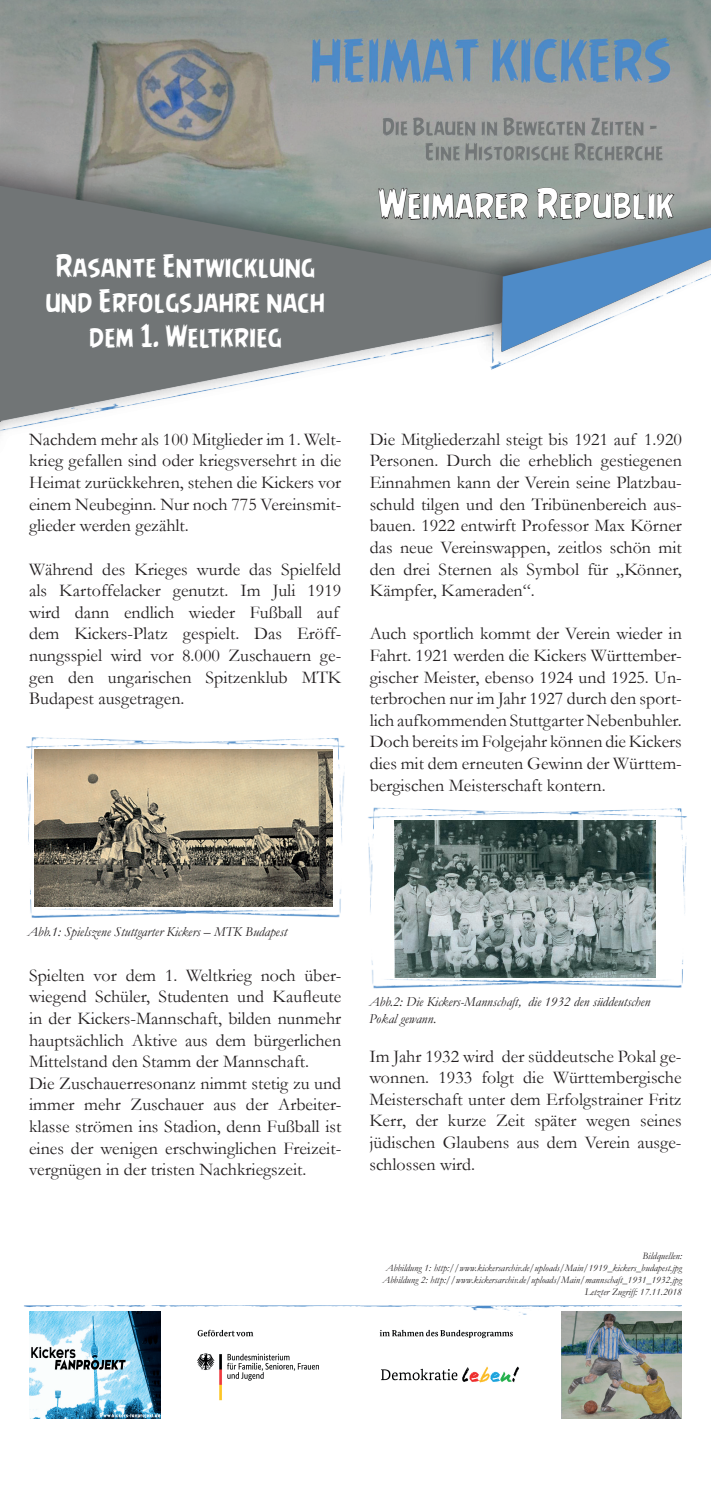
<style>
.page{position:relative;width:711px;height:1490px;background:#fff}
.page>*{position:absolute;margin:0;border:0;box-sizing:border-box;transform-origin:0 0}
.t1{font:38.75px "Angry Birds";color:#fff}
.t2{font:29.5px/35.4px "Angry Birds";color:#fff;text-align:center}
.t3{font:18px/21.6px "Garamond";color:#231f20;text-align:justify}
.t4{font:italic 13.75px/16.5px "Garamond";color:#231f20}
.t5{font:italic 10px/12px "Garamond";color:#231f20;text-align:right}
</style>
<div class="page">
<img style="left:197px;top:1329px;width:323px;height:72px">
<img style="left:30px;top:1318px;width:130px;height:100px">
<img style="left:561px;top:1318px;width:120px;height:100px">
<img style="left:24px;top:1305px;width:657px;height:13px">
<img style="left:0;top:0;width:710px;height:433px">
<img style="left:26px;top:737px;width:319px;height:181px">
<img style="left:34px;top:749px;width:298px;height:158px">
<img style="left:329px;top:788px;width:358px;height:201px">
<img style="left:394px;top:820px;width:261px;height:157px">
<svg style="left:378px;top:188px;width:150px;height:32px;background:#818784"></svg>
<svg style="left:536px;top:188px;width:138px;height:32px;background:#838885"></svg>
<h2 class="t2" style="left:45px;top:247px;width:281px">Rasante Entwicklung und Erfolgsjahre nach dem 1. Weltkrieg</h2>
<h1 class="t1" style="left:378px;top:182px;width:297px">Weimarer Republik</h1>
<p class="t3" style="left:29px;top:428px;width:313px">Nachdem mehr als 100 Mitglieder im 1. Welt&shy;krieg gefallen sind oder kriegsversehrt in die Heimat zurückkehren, stehen die Kickers vor einem Neubeginn. Nur noch 775 Vereinsmit&shy;glieder werden gezählt.</p>
<p class="t3" style="left:29px;top:557px;width:313px;text-align:left">Während des Krieges wurde das Spielfeld als Kartoffelacker genutzt. Im Juli 1919 wird dann endlich wieder Fußball auf dem Kickers-Platz gespielt. Das Eröff&shy;nungsspiel wird vor 8.000 Zuschauern ge&shy;gen den ungarischen Spitzenklub MTK Budapest ausgetragen.</p>
<p class="t3" style="left:369px;top:428px;width:313px">Die Mitgliederzahl steigt bis 1921 auf 1.920<br>Personen. Durch die erheblich gestiegenen Einnahmen kann der Verein seine Platzbau&shy;schuld tilgen und den Tribünenbereich aus&shy;bauen. 1922 entwirft Professor Max Körner das neue Vereinswappen, zeitlos schön mit den drei Sternen als Symbol für „Könner, Kämpfer, Kameraden“.</p>
<p class="t3" style="left:369px;top:622px;width:313px">Auch sportlich kommt der Verein wieder in Fahrt. 1921 werden die Kickers Württember&shy;gischer Meister, ebenso 1924 und 1925. Un&shy;terbrochen nur im Jahr 1927 durch den sport&shy;lich aufkommenden Stuttgarter Nebenbuhler.<br>Doch bereits im Folgejahr können die Kickers dies mit dem erneuten Gewinn der Württem&shy;bergischen Meisterschaft kontern.</p>
<p class="t4" style="left:27px;top:923px;width:261px">Abb.1: Spielszene Stuttgarter Kickers – MTK Budapest</p>
<p class="t3" style="left:29px;top:964px;width:313px;text-align:left">Spielten vor dem 1. Weltkrieg noch über&shy;wiegend Schüler, Studenten und Kaufleute in der Kickers-Mannschaft, bilden nunmehr hauptsächlich Aktive aus dem bürgerlichen Mittelstand den Stamm der Mannschaft.<br>Die Zuschauerresonanz nimmt stetig zu und immer mehr Zuschauer aus der Arbeiter&shy;klasse strömen ins Stadion, denn Fußball ist eines der wenigen erschwinglichen Freizeit&shy;vergnügen in der tristen Nachkriegszeit.</p>
<p class="t4" style="left:369px;top:993px;width:282px">Abb.2: Die Kickers-Mannschaft, die 1932 den süddeutschen<br>Pokal gewann.</p>
<p class="t3" style="left:369px;top:1044px;width:313px">Im Jahr 1932 wird der süddeutsche Pokal ge&shy;wonnen. 1933 folgt die Württembergische Meisterschaft unter dem Erfolgstrainer Fritz Kerr, der kurze Zeit später wegen seines jüdischen Glaubens aus dem Verein ausge&shy;schlossen wird.</p>
<p class="t5" style="left:382px;top:1249px;width:301px">Bildquellen:<br>Abbildung 1: http://www.kickersarchiv.de/uploads/Main/1919_kickers_budapest.jpg Abbildung 2: http://www.kickersarchiv.de/uploads/Main/mannschaft_1931_1932.jpg Letzter Zugriff: 17.11.2018</p>
</div>
